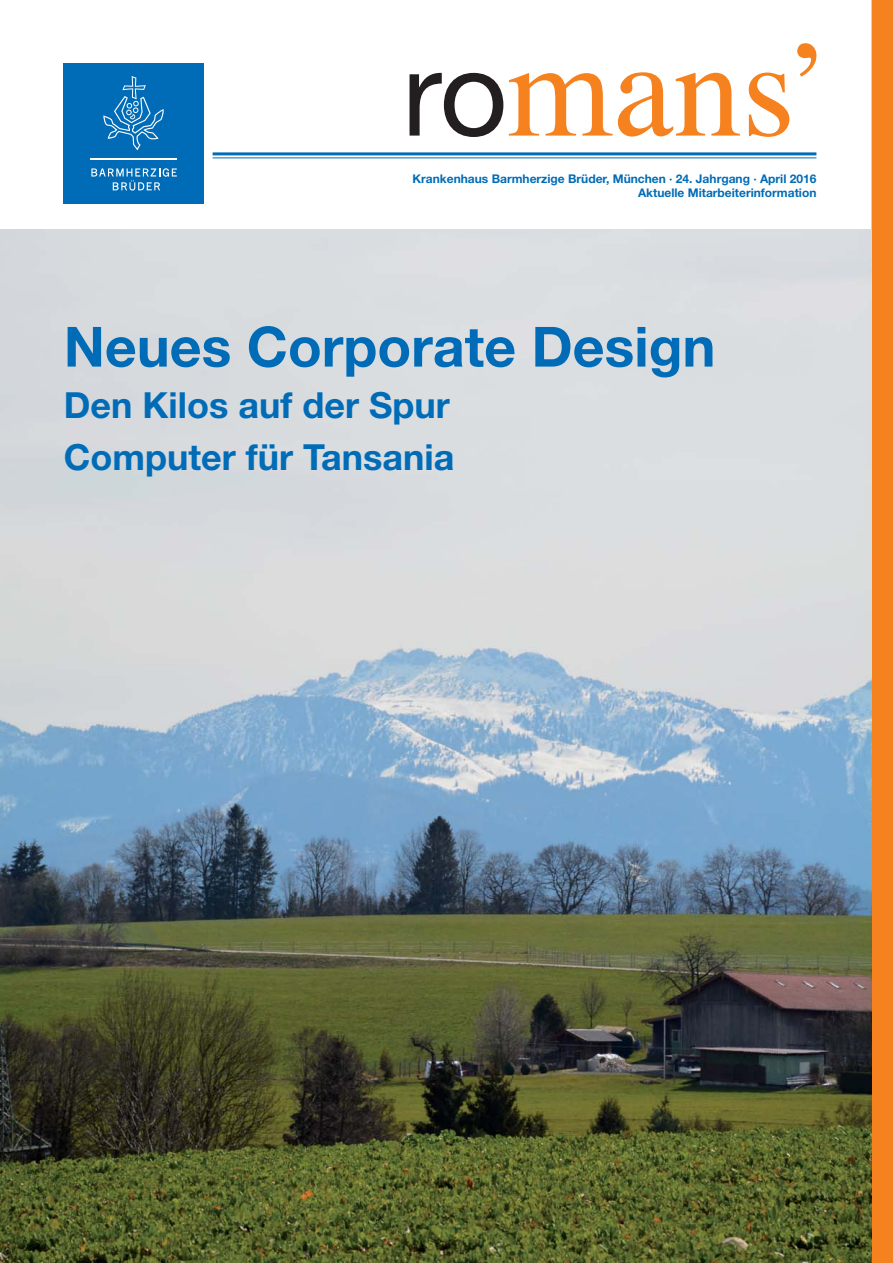
<style>
.page{position:relative;width:893px;height:1263px;background:#fff}
.page>*{position:absolute;margin:0;border:0;box-sizing:border-box;transform-origin:0 0}
.t1{font:118.5px "Helvetica Neue";color:#231f20}
.t2{font:700 55.5px "Helvetica Neue";color:#006cb7}
.t3{font:700 36px/51.8px "Helvetica Neue";color:#006cb7}
.t4{font:700 12px/14.4px "Helvetica Neue";color:#006cb7;text-align:right}
</style>
<div class="page">
<div style="left:872px;top:0;width:21px;height:1263px;background:#f5821f"></div>
<hr style="left:213px;top:152px;width:603px;height:3px;background:#006cb7">
<hr style="left:213px;top:157px;width:603px;height:1px;background:#006cb7">
<div style="left:64px;top:63px;width:140px;height:140px;background:#006cb7"></div>
<svg style="left:91px;top:168px;width:86px;height:23px"></svg>
<svg style="left:103px;top:76px;width:61px;height:74px"></svg>
<hr style="left:91px;top:158px;width:86px;height:1px;background:#fff">
<svg style="left:509px;top:73px;width:103px;height:63px"></svg>
<svg style="left:618px;top:72px;width:122px;height:65px"></svg>
<svg style="left:749px;top:73px;width:40px;height:64px"></svg>
<svg style="left:797px;top:43px;width:19px;height:34px"></svg>
<img style="left:0;top:230px;width:872px;height:1033px">
<h1 class="t1" style="left:402px;top:51px;width:107px">ro</h1>
<p class="t4" style="left:413px;top:173px;width:405px">Krankenhaus Barmherzige Brüder, München · 24. Jahrgang · April 2016<br>Aktuelle Mitarbeiterinformation</p>
<h2 class="t2" style="left:64px;top:327px;width:653px">Neues Corporate Design</h2>
<h3 class="t3" style="left:64px;top:383px;width:392px">Den Kilos auf der Spur<br>Computer für Tansania</h3>
</div>
